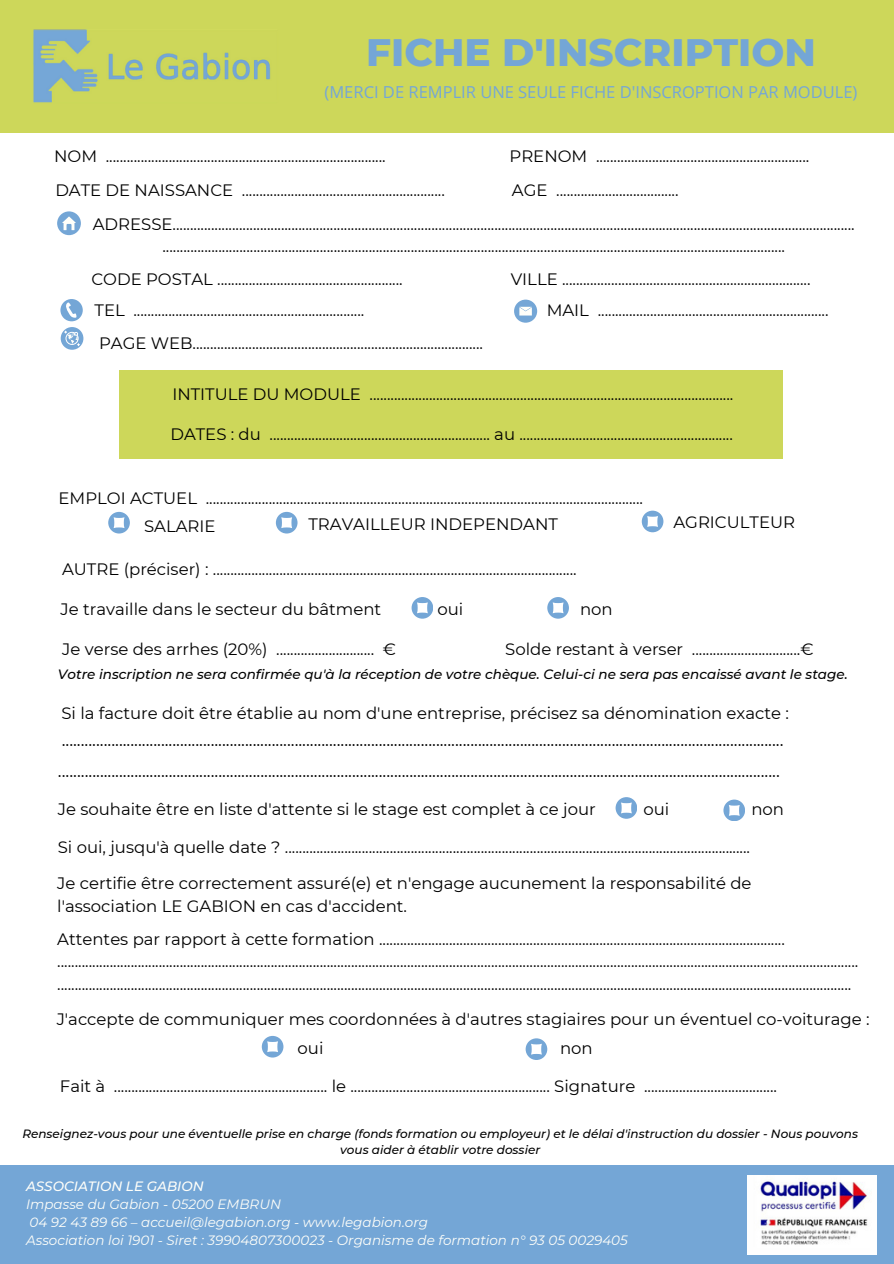
<style>
.page{position:relative;width:894px;height:1264px;background:#fff}
.page>*{position:absolute;margin:0;border:0;box-sizing:border-box;transform-origin:0 0}
.t1{font:800 39px "Montserrat";color:#74a6d6}
.t2{font:18px "Montserrat";color:#000}
.t3{font:16.5px/22.5px "Montserrat";color:#000}
.t4{font:16.5px "Open Sans";color:#74a6d6}
.t5{font:italic 13.5px/18px "Montserrat";color:#fffffa}
.t6{font:italic 500 13.5px "Montserrat";color:#000}
.t7{font:italic 500 12px/15.8px "Montserrat";color:#000;text-align:center}
.s1{font-weight:500}
</style>
<div class="page">
<div style="left:0;top:0;width:893px;height:133px;background:#cdd75a"></div>
<div style="left:0;top:1165px;width:893px;height:98px;background:#74a6d6"></div>
<img style="left:33px;top:29px;width:238px;height:74px">
<div style="left:119px;top:370px;width:663px;height:88px;background:#cdd75a"></div>
<svg style="left:60px;top:299px;width:23px;height:22px"></svg>
<svg style="left:514px;top:299px;width:23px;height:24px"></svg>
<svg style="left:519px;top:307px;width:12px;height:8px"></svg>
<div style="left:57px;top:211px;width:24px;height:24px;background:#74a6d6;border-radius:50%"></div>
<svg style="left:62px;top:216px;width:14px;height:14px"></svg>
<div style="left:61px;top:327px;width:22px;height:23px;background:#74a6d6;border-radius:50%"></div>
<svg style="left:65px;top:331px;width:15px;height:15px"></svg>
<svg style="left:108px;top:512px;width:22px;height:21px"></svg>
<svg style="left:276px;top:512px;width:21px;height:21px"></svg>
<svg style="left:641px;top:510px;width:22px;height:22px"></svg>
<svg style="left:411px;top:597px;width:22px;height:21px"></svg>
<svg style="left:547px;top:597px;width:21px;height:21px"></svg>
<svg style="left:615px;top:797px;width:21px;height:21px"></svg>
<svg style="left:723px;top:799px;width:21px;height:22px"></svg>
<svg style="left:262px;top:1035px;width:21px;height:22px"></svg>
<svg style="left:525px;top:1038px;width:22px;height:21px"></svg>
<img style="left:747px;top:1175px;width:128px;height:79px">
<p class="t1" style="left:366px;top:28px;width:451px">FICHE D'INSCRIPTION</p>
<h2 class="t4" style="left:324px;top:80px;width:534px">(MERCI DE REMPLIR UNE SEULE FICHE D'INSCROPTION PAR MODULE)</h2>
<p class="t3" style="left:54px;top:145px;width:333px">NOM ................................................................................</p>
<p class="t3" style="left:509px;top:145px;width:301px">PRENOM .............................................................</p>
<h2 class="t3" style="left:55px;top:178px;width:391px">DATE DE NAISSANCE ..........................................................</h2>
<h2 class="t3" style="left:511px;top:178px;width:168px">AGE ...................................</h2>
<p class="t3" style="left:93px;top:213px;width:763px;text-align:center">ADRESSE................................................................................................................................................................................................... ..................................................................................................................................................................................</p>
<h2 class="t3" style="left:91px;top:268px;width:313px">CODE POSTAL .....................................................</h2>
<h2 class="t3" style="left:510px;top:268px;width:301px">VILLE .......................................................................</h2>
<h2 class="t3" style="left:94px;top:298px;width:271px">TEL ..................................................................</h2>
<h3 class="t3" style="left:546px;top:298px;width:283px">MAIL ..................................................................</h3>
<h2 class="t3" style="left:99px;top:331px;width:385px">PAGE WEB...................................................................................</h2>
<p class="t3" style="left:172px;top:383px;width:562px">INTITULE DU MODULE ........................................................................................................</p>
<h2 class="t3" style="left:170px;top:422px;width:564px">DATES : du ............................................................... au .............................................................</h2>
<p class="t3" style="left:58px;top:487px;width:585px">EMPLOI ACTUEL .............................................................................................................................</p>
<h1 class="t3" style="left:144px;top:515px;width:73px">SALARIE</h1>
<h2 class="t3" style="left:308px;top:512px;width:251px">TRAVAILLEUR INDEPENDANT</h2>
<h2 class="t3" style="left:673px;top:511px;width:123px">AGRICULTEUR</h2>
<h2 class="t3" style="left:62px;top:557px;width:516px">AUTRE (préciser) : ........................................................................................................</h2>
<h2 class="t3" style="left:60px;top:597px;width:322px">Je travaille dans le secteur du bâtment</h2>
<h2 class="t3" style="left:437px;top:597px;width:27px">oui</h2>
<h2 class="t3" style="left:580px;top:597px;width:34px">non</h2>
<h2 class="t3" style="left:62px;top:637px;width:335px">Je verse des arrhes (20%) ............................ €</h2>
<h3 class="t3" style="left:505px;top:637px;width:310px">Solde restant à verser ...............................€</h3>
<p class="t6" style="left:58px;top:665px;width:791px">Votre inscription ne sera confirmée qu'à la réception de votre chèque. Celui-ci ne sera pas encaissé avant le stage.</p>
<p class="t3" style="left:61px;top:701px;width:728px">Si la facture doit être établie au nom d'une entreprise, précisez sa dénomination exacte :</p>
<h3 class="t2" style="left:62px;top:728px;width:723px">.............................................................................................................................................................................................</h3>
<h3 class="t2" style="left:58px;top:759px;width:723px">.............................................................................................................................................................................................</h3>
<h2 class="t3" style="left:58px;top:797px;width:539px">Je souhaite être en liste d'attente si le stage est complet à ce jour</h2>
<h2 class="t3" style="left:643px;top:797px;width:27px">oui</h2>
<h2 class="t3" style="left:751px;top:797px;width:34px">non</h2>
<h3 class="t3" style="left:58px;top:835px;width:693px">Si oui, jusqu'à quelle date ? .....................................................................................................................................</h3>
<h3 class="t3" style="left:57px;top:872px;width:695px">Je certifie être correctement assuré(e) et n'engage aucunement la responsabilité de l'association LE GABION en cas d'accident.</h3>
<h4 class="t3" style="left:57px;top:927px;width:802px">Attentes par rapport à cette formation .................................................................................................................... ..................................................................................................................................................................................................................................... ...................................................................................................................................................................................................................................</h4>
<h3 class="t3" style="left:57px;top:1008px;width:814px">J'accepte de communiquer mes coordonnées à d'autres stagiaires pour un éventuel co-voiturage :</h3>
<p class="t3" style="left:297px;top:1036px;width:27px">oui</p>
<p class="t3" style="left:560px;top:1036px;width:34px">non</p>
<p class="t3" style="left:60px;top:1074px;width:718px">Fait à ............................................................. le ......................................................... Signature ......................................</p>
<p class="t7" style="left:22px;top:1125px;width:836px">Renseignez-vous pour une éventuelle prise en charge (fonds formation ou employeur) et le délai d'instruction du dossier - Nous pouvons vous aider à établir votre dossier</p>
<h2 class="t5" style="left:26px;top:1176px;width:603px"><span class="s1">ASSOCIATION LE GABION<br></span>Impasse du Gabion - 05200 EMBRUN<br>04 92 43 89 66 – accueil@legabion.org - www.legabion.org<br>Association loi 1901 - Siret : 39904807300023 - Organisme de formation n° 93 05 0029405</h2>
</div>
